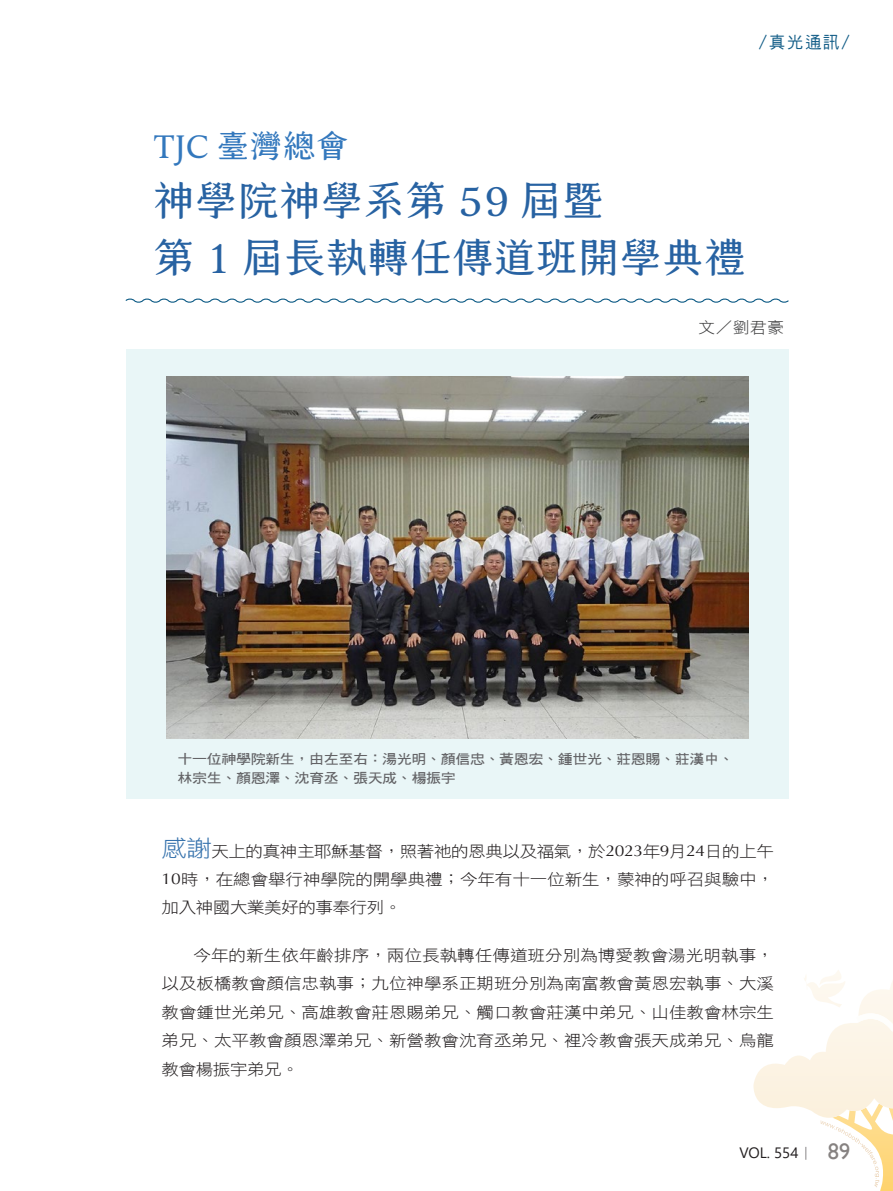
<style>
.page{position:relative;width:893px;height:1191px;background:#fff}
.page>*{position:absolute;margin:0;border:0;box-sizing:border-box;transform-origin:0 0}
.題目_凝書體{font:40.8px/57px "creamfont 2.2 Regular";color:#2762a2}
.題目_凝書體-2{font:31.95px "creamfont 2.2 Regular";color:#3378bd}
.專欄{font:16.5px "DF Hei W5 WIN BF";color:#0e5a85}
.Normal-首段{font:15.75px/28.5px "DF Hei W3 WIN BF";letter-spacing:-.005em;color:#231f20;text-align:justify;scale:1.11 1}
.作者{font:15.6px "DF Hei W3 WIN BF";color:#3e3e3f;scale:1.05 1}
.t1{font:15px "Segoe UI";color:#231f20}
.圖說_大{font:13.5px "DF Hei W7 WIN BF";letter-spacing:-.025em;color:#636366;scale:1.11 1}
.s1{font-size:22.95px;color:#3773ad}
.s2{font-family:"Optima"}
.s3{font-family:"Adobe Ming Std";font-weight:300}
.s4{font-family:"Gill Sans";font-size:22.5px;color:#868281}
</style>
<div class="page">
<svg style="left:753px;top:970px;width:140px;height:221px"></svg>
<div style="left:126px;top:349px;width:662px;height:449px;background:#e9f6f7"></div>
<svg style="left:125px;top:298px;width:664px;height:5px"></svg>
<img style="left:166px;top:377px;width:582px;height:361px">
<p class="專欄" style="left:759px;top:34px;width:92px">/真光通訊/</p>
<p class="題目_凝書體-2" style="left:153px;top:117px;width:197px">TJC 臺灣總會</p>
<p class="題目_凝書體" style="left:153px;top:166px;width:594px">神學院神學系第 59 屆暨<br>第 1 屆長執轉任傳道班開學典禮</p>
<p class="作者" style="left:698px;top:319px;width:83px">文／劉君豪</p>
<p class="圖說_大" style="left:178px;top:752px;width:503px">十一位神學院新生，由左至右：湯光明、顏信忠、黃恩宏、鍾世光、莊恩賜、莊漢中、</p>
<p class="圖說_大" style="left:178px;top:771px;width:252px">林宗生、顏恩澤、沈育丞、張天成、楊振宇</p>
<p class="Normal-首段" style="left:162px;top:837px;width:553px;line-height:28px"><span class="s1">感謝</span>天上的真神主耶穌基督，照著祂的恩典以及福氣，於<span class="s2">2023</span>年<span class="s2">9</span>月<span class="s2">24</span>日的上午<span class="s2">10</span>時，在總會舉行神學院的開學典禮；今年有十一位新生，蒙神的呼召與驗中，加入神國大業美好的事奉行列。</p>
<p class="Normal-首段" style="left:162px;top:940px;width:553px;text-indent:32px">今年的新生依年齡排序，兩位長執轉任傳道班分別為博愛教會湯光明執事，以及板橋教會顏信忠執事；九位神學系正期班分別為南富教會黃恩宏執事、大溪教會鍾世光弟兄、高雄教會莊恩賜弟兄、觸口教會莊漢中弟兄、山佳教會林宗生弟兄、太平教會顏恩澤弟兄、新營教會沈育丞弟兄、裡冷教會張天成弟兄、烏龍教會楊振宇弟兄。</p>
<p class="t1" style="left:739px;top:1138px;width:112px">VOL. 554<span class="s3">｜</span> <span class="s4">89</span></p>
</div>
